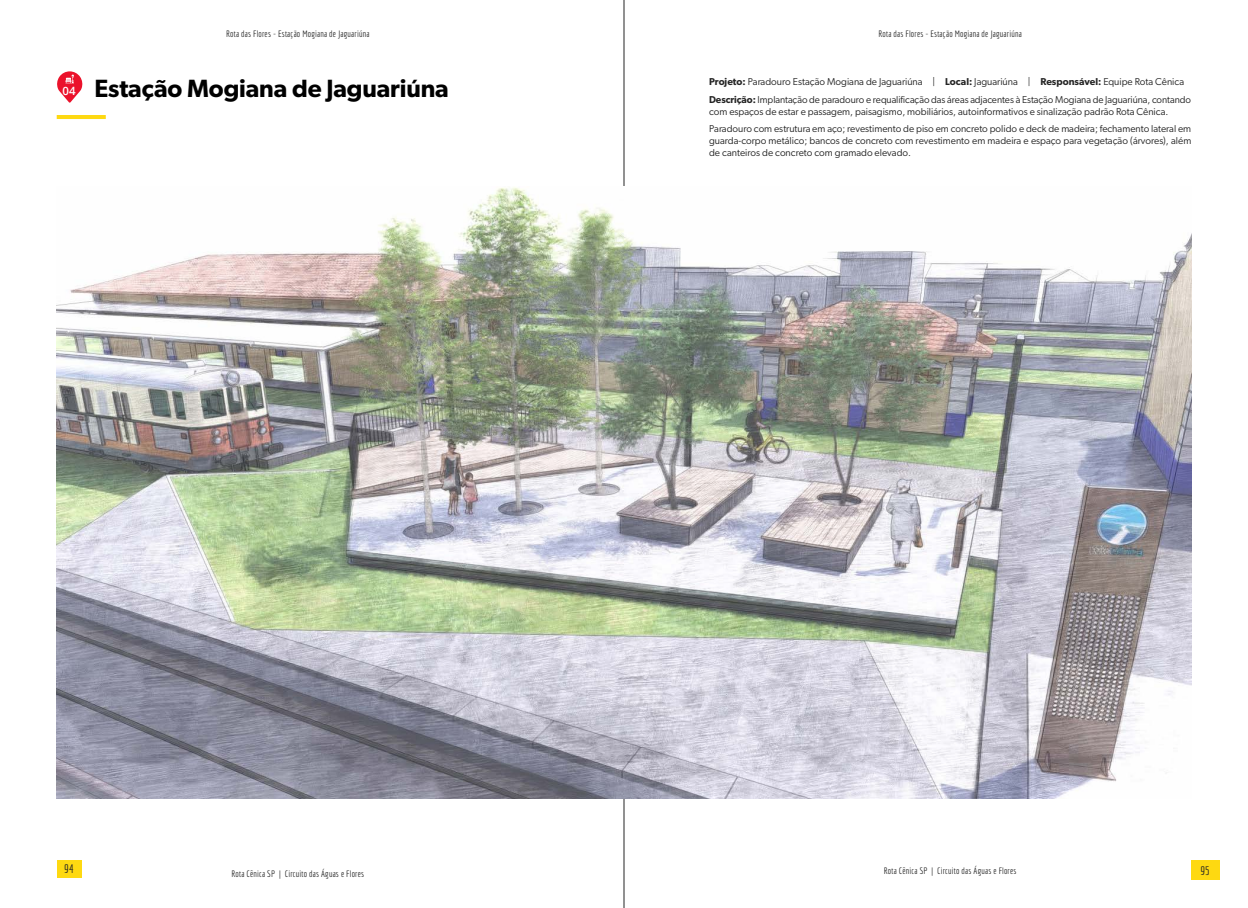
<style>
.page{position:relative;width:1248px;height:908px;background:#fff}
.page>*{position:absolute;margin:0;border:0;box-sizing:border-box;transform-origin:0 0}
.t1{font:600 25px "Gibson";letter-spacing:-.005em;color:#000}
.t2{font:12px "Economica";color:#252525}
.t3{font:10px/17.7px "Gibson";color:#252525}
.t4{font:9px "Economica";letter-spacing:.02em;color:#252525}
.s1{font-family:"Open Sans";font-size:11.4px;color:#fff}
.s2{font-weight:600}
</style>
<div class="page">
<hr style="left:623px;top:0;width:1px;height:907px;background:#252525">
<div style="left:1191px;top:859px;width:28px;height:20px;background:#fed911"></div>
<div style="left:57px;top:859px;width:25px;height:18px;background:#fed911"></div>
<img style="left:57px;top:187px;width:1134px;height:611px">
<hr style="left:57px;top:115px;width:49px;height:4px;background:#fed911">
<svg style="left:57px;top:71px;width:26px;height:32px"></svg>
<p class="t4" style="left:226px;top:29px;width:145px">Rota das Flores - Estação Mogiana de Jaguariúna</p>
<h1 class="t1" style="left:63px;top:73px;width:387px"><sup>14</sup><span class="s1">04</span> Estação Mogiana de Jaguariúna</h1>
<p class="t3" style="left:709px;top:72px;width:483px"><span class="s2">Projeto:</span> Paradouro Estação Mogiana de Jaguariúna | <span class="s2">Local:</span> Jaguariúna | <span class="s2">Responsável:</span> Equipe Rota Cênica<br><span class="s2">Descrição:</span> Implantação de paradouro e requalificação das áreas adjacentes à Estação Mogiana de Jaguariúna, contando</p>
<p class="t3" style="left:709px;top:102px;width:483px">com espaços de estar e passagem, paisagismo, mobiliários, autoinformativos e sinalização padrão Rota Cênica.<br>Paradouro com estrutura em aço; revestimento de piso em concreto polido e deck de madeira; fechamento lateral em</p>
<p class="t3" style="left:709px;top:135px;width:483px;line-height:12px">guarda-corpo metálico; bancos de concreto com revestimento em madeira e espaço para vegetação (árvores), além de canteiros de concreto com gramado elevado.</p>
<p class="t4" style="left:878px;top:29px;width:145px">Rota das Flores - Estação Mogiana de Jaguariúna</p>
<p class="t2" style="left:64px;top:861px;width:11px">94</p>
<p class="t4" style="left:883px;top:865px;width:134px">Rota Cênica SP | Circuito das Águas e Flores</p>
<p class="t2" style="left:1200px;top:863px;width:11px">95</p>
<p class="t4" style="left:231px;top:867px;width:134px">Rota Cênica SP | Circuito das Águas e Flores</p>
</div>
